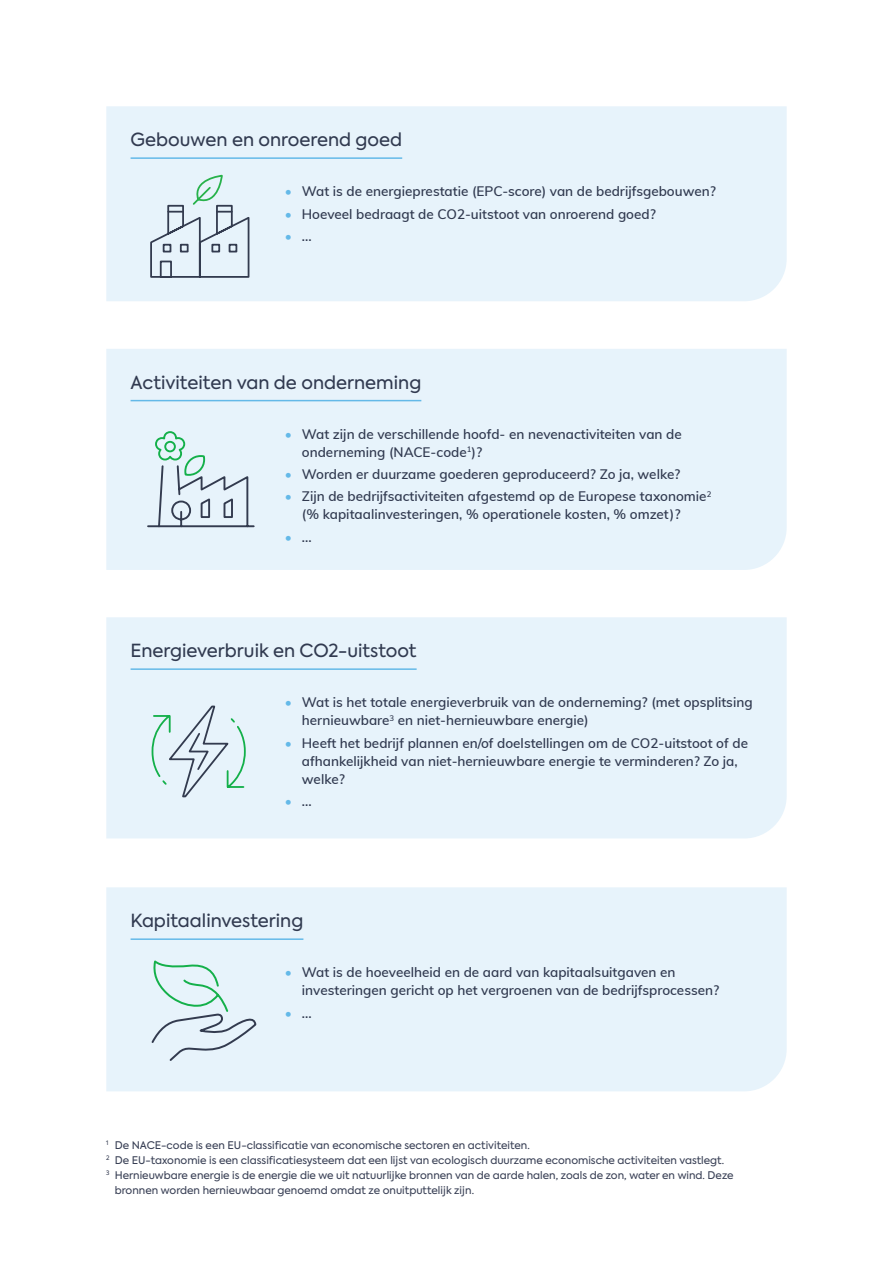
<style>
.page{position:relative;width:893px;height:1263px;background:#fff}
.page>*{position:absolute;margin:0;border:0;box-sizing:border-box;transform-origin:0 0}
.t1{font:18px "Axiforma";color:#313a50}
.t2{font:600 13.5px/18px "Muli";color:#313a50}
.t3{font:10.5px/15px "Axiforma";color:#394055}
.s1{color:#64b9e8}
</style>
<div class="page">
<div style="left:106px;top:106px;width:681px;height:195px;background:#e7f3fb"></div>
<hr style="left:131px;top:157px;width:271px;height:2px;background:#64b9e8">
<div style="left:106px;top:349px;width:681px;height:221px;background:#e7f3fb"></div>
<hr style="left:131px;top:400px;width:290px;height:1px;background:#64b9e8">
<div style="left:106px;top:617px;width:681px;height:221px;background:#e7f3fb"></div>
<hr style="left:131px;top:668px;width:286px;height:2px;background:#64b9e8">
<div style="left:106px;top:887px;width:681px;height:204px;background:#e7f3fb"></div>
<hr style="left:131px;top:938px;width:172px;height:2px;background:#64b9e8">
<svg style="left:149px;top:174px;width:101px;height:105px"></svg>
<svg style="left:146px;top:430px;width:110px;height:98px"></svg>
<svg style="left:151px;top:704px;width:96px;height:94px"></svg>
<svg style="left:150px;top:958px;width:107px;height:105px"></svg>
<p class="t1" style="left:131px;top:128px;width:273px">Gebouwen en onroerend goed</p>
<p class="t2" style="left:285px;top:182px;width:432px"><span class="s1">•</span> Wat is de energieprestatie (EPC-score) van de bedrijfsgebouwen?</p>
<p class="t2" style="left:285px;top:204px;width:372px"><span class="s1">•</span> Hoeveel bedraagt de CO2-uitstoot van onroerend goed?</p>
<p class="t2" style="left:285px;top:226px;width:28px"><span class="s1">•</span> ...</p>
<p class="t1" style="left:131px;top:370px;width:292px">Activiteiten van de onderneming</p>
<p class="t2" style="left:302px;top:424px;width:381px;text-indent:-17px"><span class="s1">•</span> Wat zijn de verschillende hoofd- en nevenactiviteiten van de onderneming (NACE-code<sup>1</sup>)?</p>
<p class="t2" style="left:285px;top:465px;width:397px"><span class="s1">•</span> Worden er duurzame goederen geproduceerd? Zo ja, welke?</p>
<p class="t2" style="left:302px;top:487px;width:411px;text-indent:-17px"><span class="s1">•</span> Zijn de bedrijfsactiviteiten afgestemd op de Europese taxonomie<sup>2 </sup>(% kapitaalinvesteringen, % operationele kosten, % omzet)?</p>
<p class="t2" style="left:285px;top:527px;width:28px"><span class="s1">•</span> ...</p>
<p class="t1" style="left:131px;top:639px;width:288px">Energieverbruik en CO2-uitstoot</p>
<p class="t2" style="left:302px;top:693px;width:452px;text-indent:-17px"><span class="s1">•</span> Wat is het totale energieverbruik van de onderneming? (met opsplitsing hernieuwbare<sup>3</sup> en niet-hernieuwbare energie)</p>
<p class="t2" style="left:302px;top:733px;width:448px;text-indent:-17px"><span class="s1">•</span> Heeft het bedrijf plannen en/of doelstellingen om de CO2-uitstoot of de afhankelijkheid van niet-hernieuwbare energie te verminderen? Zo ja, welke?</p>
<p class="t2" style="left:285px;top:791px;width:28px"><span class="s1">•</span> ...</p>
<p class="t1" style="left:131px;top:909px;width:174px">Kapitaalinvestering</p>
<p class="t2" style="left:302px;top:963px;width:419px;text-indent:-17px"><span class="s1">•</span> Wat is de hoeveelheid en de aard van kapitaalsuitgaven en investeringen gericht op het vergroenen van de bedrijfsprocessen?</p>
<p class="t2" style="left:285px;top:1003px;width:28px"><span class="s1">•</span> ...</p>
<p class="t3" style="left:106px;top:1138px;width:425px"><sup>1</sup> De NACE-code is een EU-classificatie van economische sectoren en activiteiten.</p>
<p class="t3" style="left:106px;top:1153px;width:619px"><sup>2</sup> De EU-taxonomie is een classificatiesysteem dat een lijst van ecologisch duurzame economische activiteiten vastlegt.</p>
<p class="t3" style="left:115px;top:1168px;width:620px;text-indent:-9px"><sup>3</sup> Hernieuwbare energie is de energie die we uit natuurlijke bronnen van de aarde halen, zoals de zon, water en wind. Deze bronnen worden hernieuwbaar genoemd omdat ze onuitputtelijk zijn.</p>
</div>
